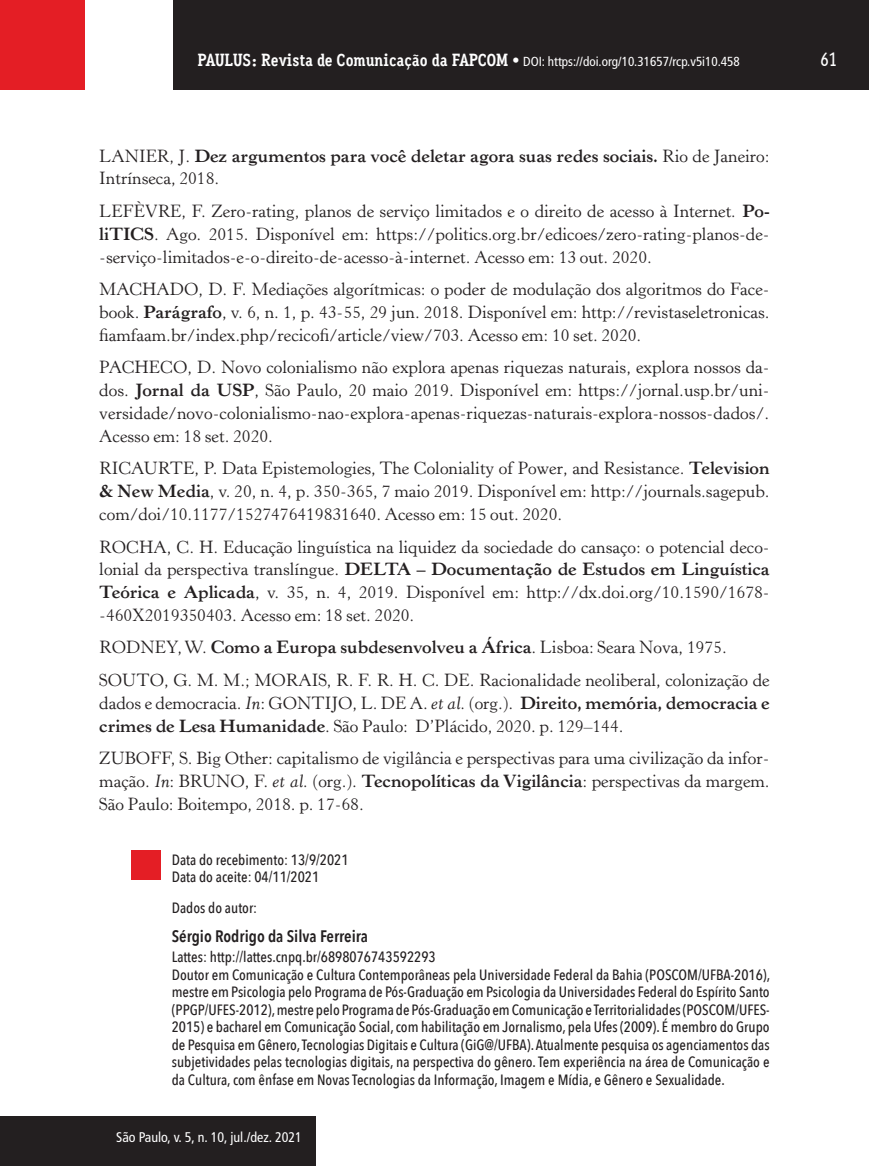
<style>
.page{position:relative;width:869px;height:1166px;background:#fff}
.page>*{position:absolute;margin:0;border:0;box-sizing:border-box;transform-origin:0 0}
.t1{font:500 19.25px "Aaux Office";color:#fff}
.t2{font:17.5px/22.8px "Horley Old Style";color:#231f20;text-align:justify}
.t3{font:700 17.5px/22.8px "Horley Old Style";color:#231f20}
.t4{font:600 16.62px "Avenir Next Condensed";color:#231f20}
.t5{font:500 14.88px/17.5px "Avenir Next Condensed";color:#231f20}
.t6{font:condensed 14px "Frutiger LT Std";color:#fff}
.t7{font:condensed 13.12px "Frutiger LT Std";color:#fff}
.s1{font-family:"Aaux Office";font-weight:700;font-stretch:normal;font-size:17.5px}
.s2{font-family:"Aaux Office";font-weight:500;font-stretch:normal;font-size:17.5px}
.s3{font-weight:400}
.s4{font-style:italic}
.s5{font-weight:700}
</style>
<div class="page">
<div style="left:173px;top:0;width:695px;height:89px;background:#231f20"></div>
<div style="left:0;top:0;width:85px;height:90px;background:#e41e25"></div>
<div style="left:1px;top:1116px;width:314px;height:50px;background:#231f20"></div>
<div style="left:131px;top:850px;width:29px;height:30px;background:#e41e25"></div>
<p class="t7" style="left:197px;top:53px;width:543px"><span class="s1">PAULUS: Revista de Comunicação da FAPCOM</span> <span class="s2">•</span> DOI: https://doi.org/10.31657/rcp.v5i10.458</p>
<p class="t1" style="left:820px;top:48px;width:18px">61</p>
<p class="t3" style="left:99px;top:144px;width:671px"><span class="s3">LANIER, J.</span> Dez argumentos para você deletar agora suas redes sociais. <span class="s3">Rio de Janeiro:<br>Intrínseca, 2018.</span></p>
<p class="t2" style="left:99px;top:200px;width:671px">LEFÈVRE, F. Zero-rating, planos de serviço limitados e o direito de acesso à Internet<span class="s4">.</span> <span class="s5">Po&shy;liTICS</span>. Ago. 2015. Disponível em: https://politics.org.br/edicoes/zero-rating-planos-de--serviço-limitados-e-o-direito-de-acesso-à-internet. Acesso em: 13 out. 2020.</p>
<p class="t2" style="left:99px;top:278px;width:671px">MACHADO, D. F. Mediações algorítmicas: o poder de modulação dos algoritmos do Face&shy;book. <span class="s5">Parágrafo</span>, v. 6, n. 1, p. 43-55, 29 jun. 2018. Disponível em: http://revistaseletronicas. fiamfaam.br/index.php/recicofi/article/view/703. Acesso em: 10 set. 2020.</p>
<p class="t2" style="left:99px;top:356px;width:671px">PACHECO, D. Novo colonialismo não explora apenas riquezas naturais, explora nossos da&shy;dos. <span class="s5">Jornal da USP</span>, São Paulo, 20 maio 2019. Disponível em: https://jornal.usp.br/uni&shy;versidade/novo-colonialismo-nao-explora-apenas-riquezas-naturais-explora-nossos-dados/.<br>Acesso em: 18 set. 2020.</p>
<p class="t2" style="left:99px;top:457px;width:671px">RICAURTE, P. Data Epistemologies, The Coloniality of Power, and Resistance. <span class="s5">Television &amp; New Media</span>, v. 20, n. 4, p. 350-365, 7 maio 2019. Disponível em: http://journals.sagepub. com/doi/10.1177/1527476419831640. Acesso em: 15 out. 2020.</p>
<p class="t2" style="left:99px;top:536px;width:671px">ROCHA, C. H. Educação linguística na liquidez da sociedade do cansaço: o potencial deco&shy;lonial da perspectiva translíngue. <span class="s5">DELTA – Documentação de Estudos em Linguística Teórica e Aplicada</span>, v. 35, n. 4, 2019. Disponível em: http://dx.doi.org/10.1590/1678- -460X2019350403. Acesso em: 18 set. 2020.</p>
<p class="t2" style="left:99px;top:631px;width:671px;line-height:32.7px">RODNEY, W. <span class="s5">Como a Europa subdesenvolveu a África</span>. Lisboa: Seara Nova, 1975.<br>SOUTO, G. M. M.; MORAIS, R. F. R. H. C. DE. Racionalidade neoliberal, colonização de</p>
<p class="t2" style="left:99px;top:692px;width:671px">dados e democracia. <span class="s4">In</span>: GONTIJO, L. DE A. <span class="s4">et al.</span> (org.). <span class="s5">Direito, memória, democracia e crimes de Lesa Humanidade</span>. São Paulo: D’Plácido, 2020. p. 129–144.</p>
<p class="t2" style="left:99px;top:747px;width:671px">ZUBOFF, S. Big Other: capitalismo de vigilância e perspectivas para uma civilização da infor&shy;mação. <span class="s4">In</span>: BRUNO, F. <span class="s4">et al.</span> (org.). <span class="s5">Tecnopolíticas da Vigilância</span>: perspectivas da margem.<br>São Paulo: Boitempo, 2018. p. 17-68.</p>
<p class="t5" style="left:172px;top:851px;width:178px">Data do recebimento: 13/9/2021<br>Data do aceite: 04/11/2021</p>
<p class="t5" style="left:172px;top:899px;width:87px">Dados do autor:</p>
<p class="t4" style="left:172px;top:926px;width:198px">Sérgio Rodrigo da Silva Ferreira</p>
<p class="t5" style="left:172px;top:948px;width:599px">Lattes: http://lattes.cnpq.br/6898076743592293<br>Doutor em Comunicação e Cultura Contemporâneas pela Universidade Federal da Bahia (POSCOM/UFBA-2016), mestre em Psicologia pelo Programa de Pós-Graduação em Psicologia da Universidades Federal do Espírito Santo (PPGP/UFES-2012), mestre pelo Programa de Pós-Graduação em Comunicação e Territorialidades (POSCOM/UFES-2015) e bacharel em Comunicação Social, com habilitação em Jornalismo, pela Ufes (2009). É membro do Grupo de Pesquisa em Gênero, Tecnologias Digitais e Cultura (GiG@/UFBA). Atualmente pesquisa os agenciamentos das subjetividades pelas tecnologias digitais, na perspectiva do gênero. Tem experiência na área de Comunicação e da Cultura, com ênfase em Novas Tecnologias da Informação, Imagem e Mídia, e Gênero e Sexualidade.</p>
<p class="t6" style="left:116px;top:1129px;width:187px">São Paulo, v. 5, n. 10, jul./dez. 2021</p>
</div>
